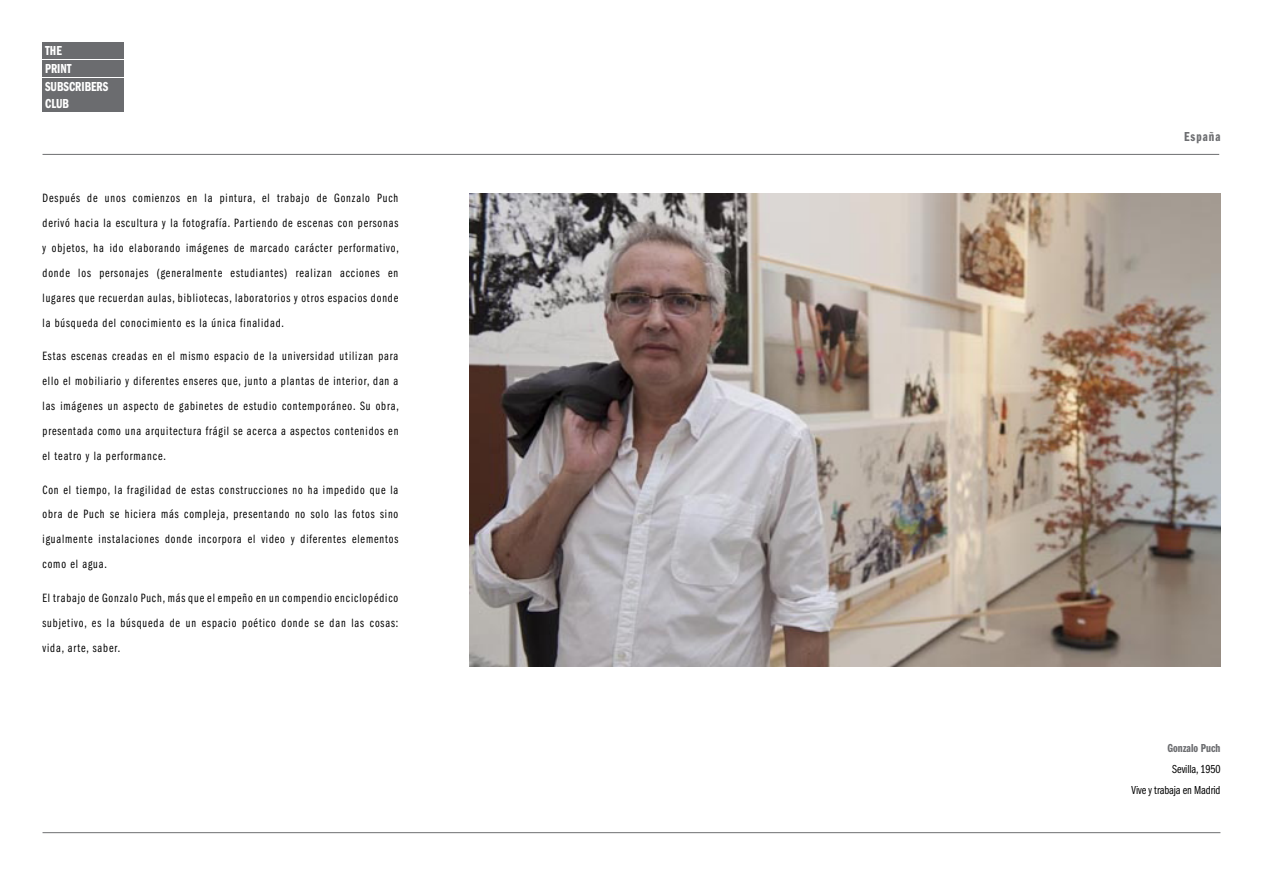
<style>
.page{position:relative;width:1263px;height:893px;background:#fff}
.page>*{position:absolute;margin:0;border:0;box-sizing:border-box;transform-origin:0 0}
.t1{font:13.5px/17.7px "ITC Franklin Gothic Std Dm Cp";color:#fff}
.t2{font:13.5px "ITC Franklin Gothic Std Dm Cp";letter-spacing:.075em;color:#6d6e71}
.t3{font:12.45px/24.9px "ITC Franklin Gothic Std Bk Cp";letter-spacing:.075em;color:#000;text-align:justify;scale:.96 1}
.t4{font:12px/21px "ITC Franklin Gothic Std Bk Cp";letter-spacing:-.01em;color:#000;text-align:right}
.t5{font:12px "ITC Franklin Gothic Std Dm Cp";color:#6d6e71}
</style>
<div class="page">
<hr style="left:43px;top:154px;width:1176px;height:1px;background:#6d6e71">
<hr style="left:43px;top:832px;width:1177px;height:1px;background:#6d6e71">
<div style="left:43px;top:43px;width:81px;height:16px;background:#6b6c6f"></div>
<div style="left:43px;top:60px;width:81px;height:17px;background:#6b6c6f"></div>
<div style="left:43px;top:78px;width:81px;height:16px;background:#6b6c6f"></div>
<div style="left:43px;top:96px;width:81px;height:16px;background:#6b6c6f"></div>
<img style="left:469px;top:193px;width:751px;height:474px">
<p class="t1" style="left:45px;top:42px;width:65px">THE<br>PRINT<br>SUBSCRIBERS<br>CLUB</p>
<p class="t3" style="left:43px;top:186px;width:373px">Después de unos comienzos en la pintura, el trabajo de Gonzalo Puch derivó hacia la escultura y la fotografía. Partiendo de escenas con personas y objetos, ha ido elaborando imágenes de marcado carácter performativo, donde los personajes (generalmente estudiantes) realizan acciones en lugares que recuerdan aulas, bibliotecas, laboratorios y otros espacios donde la búsqueda del conocimiento es la única finalidad.</p>
<p class="t3" style="left:43px;top:344px;width:373px">Estas escenas creadas en el mismo espacio de la universidad utilizan para ello el mobiliario y diferentes enseres que, junto a plantas de interior, dan a las imágenes un aspecto de gabinetes de estudio contemporáneo. Su obra, presentada como una arquitectura frágil se acerca a aspectos contenidos en el teatro y la performance.</p>
<p class="t3" style="left:43px;top:477px;width:372px">Con el tiempo, la fragilidad de estas construcciones no ha impedido que la obra de Puch se hiciera más compleja, presentando no solo las fotos sino igualmente instalaciones donde incorpora el video y diferentes elementos como el agua.</p>
<p class="t3" style="left:43px;top:585px;width:372px">El trabajo de Gonzalo Puch, más que el empeño en un compendio enciclopédico subjetivo, es la búsqueda de un espacio poético donde se dan las cosas: vida, arte, saber.</p>
<p class="t2" style="left:1184px;top:129px;width:38px">España</p>
<p class="t5" style="left:1167px;top:741px;width:55px">Gonzalo Puch</p>
<p class="t4" style="left:1131px;top:758px;width:91px">Sevilla, 1950<br>Vive y trabaja en Madrid</p>
</div>
